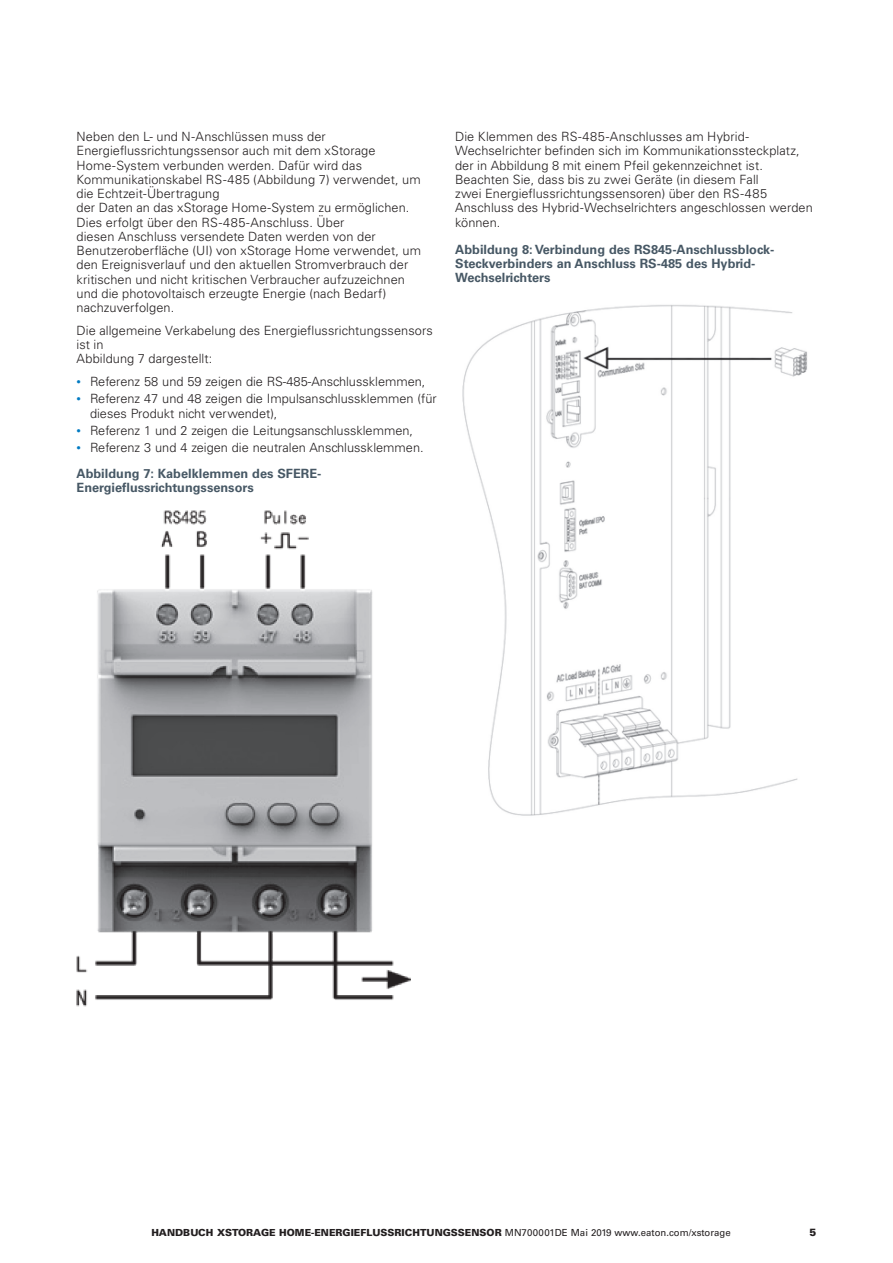
<style>
.page{position:relative;width:893px;height:1263px;background:#fff}
.page>*{position:absolute;margin:0;border:0;box-sizing:border-box;transform-origin:0 0}
.t1{font:300 12.75px/14.2px "Univers LT Std";letter-spacing:.005em;color:#231f20}
._06_Illustration_Tit{font:700 12.75px/14.2px "Univers LT Std";color:#475865}
.t2{font:900 10.5px "Univers LT Std";color:#231f20}
.t3{font:900 9.75px "Univers LT Std";color:#231f20}
.s1{font-size:9px;color:#007ac2}
.s2{font-weight:400}
</style>
<div class="page">
<img style="left:77px;top:510px;width:333px;height:496px">
<img style="left:462px;top:305px;width:346px;height:511px">
<p class="t1" style="left:77px;top:129px;width:346px">Neben den L- und N-Anschlüssen muss der Energieflussrichtungssensor auch mit dem xStorage Home-System verbunden werden. Dafür wird das Kommunikationskabel RS-485 (Abbildung 7) verwendet, um die Echtzeit-Übertragung<br>der Daten an das xStorage Home-System zu ermöglichen.<br>Dies erfolgt über den RS-485-Anschluss. Über<br>diesen Anschluss versendete Daten werden von der Benutzeroberfläche (UI) von xStorage Home verwendet, um den Ereignisverlauf und den aktuellen Stromverbrauch der kritischen und nicht kritischen Verbraucher aufzuzeichnen und die photovoltaisch erzeugte Energie (nach Bedarf) nachzuverfolgen.</p>
<p class="t1" style="left:77px;top:323px;width:358px">Die allgemeine Verkabelung des Energieflussrichtungssensors ist in<br>Abbildung 7 dargestellt:</p>
<p class="t1" style="left:77px;top:374px;width:350px"><span class="s1">•</span> Referenz 58 und 59 zeigen die RS-485-Anschlussklemmen,</p>
<p class="t1" style="left:90px;top:392px;width:348px;text-indent:-14px"><span class="s1">•</span> Referenz 47 und 48 zeigen die Impulsanschlussklemmen (für dieses Produkt nicht verwendet),</p>
<p class="t1" style="left:77px;top:423px;width:338px"><span class="s1">•</span> Referenz 1 und 2 zeigen die Leitungsanschlussklemmen,</p>
<p class="t1" style="left:77px;top:440px;width:349px"><span class="s1">•</span> Referenz 3 und 4 zeigen die neutralen Anschlussklemmen.</p>
<p class="_06_Illustration_Tit" style="left:77px;top:466px;width:246px">Abbildung 7: Kabelklemmen des SFERE-<br>Energieflussrichtungssensors</p>
<p class="t1" style="left:455px;top:129px;width:359px">Die Klemmen des RS-485-Anschlusses am Hybrid-Wechselrichter befinden sich im Kommunikationssteckplatz, der in Abbildung 8 mit einem Pfeil gekennzeichnet ist.<br>Beachten Sie, dass bis zu zwei Geräte (in diesem Fall<br>zwei Energieflussrichtungssensoren) über den RS-485<br>Anschluss des Hybrid-Wechselrichters angeschlossen werden können.</p>
<p class="_06_Illustration_Tit" style="left:455px;top:242px;width:321px">Abbildung 8: Verbindung des RS845-Anschlussblock-<br>Steckverbinders an Anschluss RS-485 des Hybrid-<br>Wechselrichters</p>
<p class="t3" style="left:151px;top:1226px;width:581px">HANDBUCH XSTORAGE HOME-ENERGIEFLUSSRICHTUNGSSENSOR <span class="s2">MN700001DE Mai 2019 www.eaton.com/xstorage</span></p>
<p class="t2" style="left:810px;top:1225px;width:8px">5</p>
</div>
